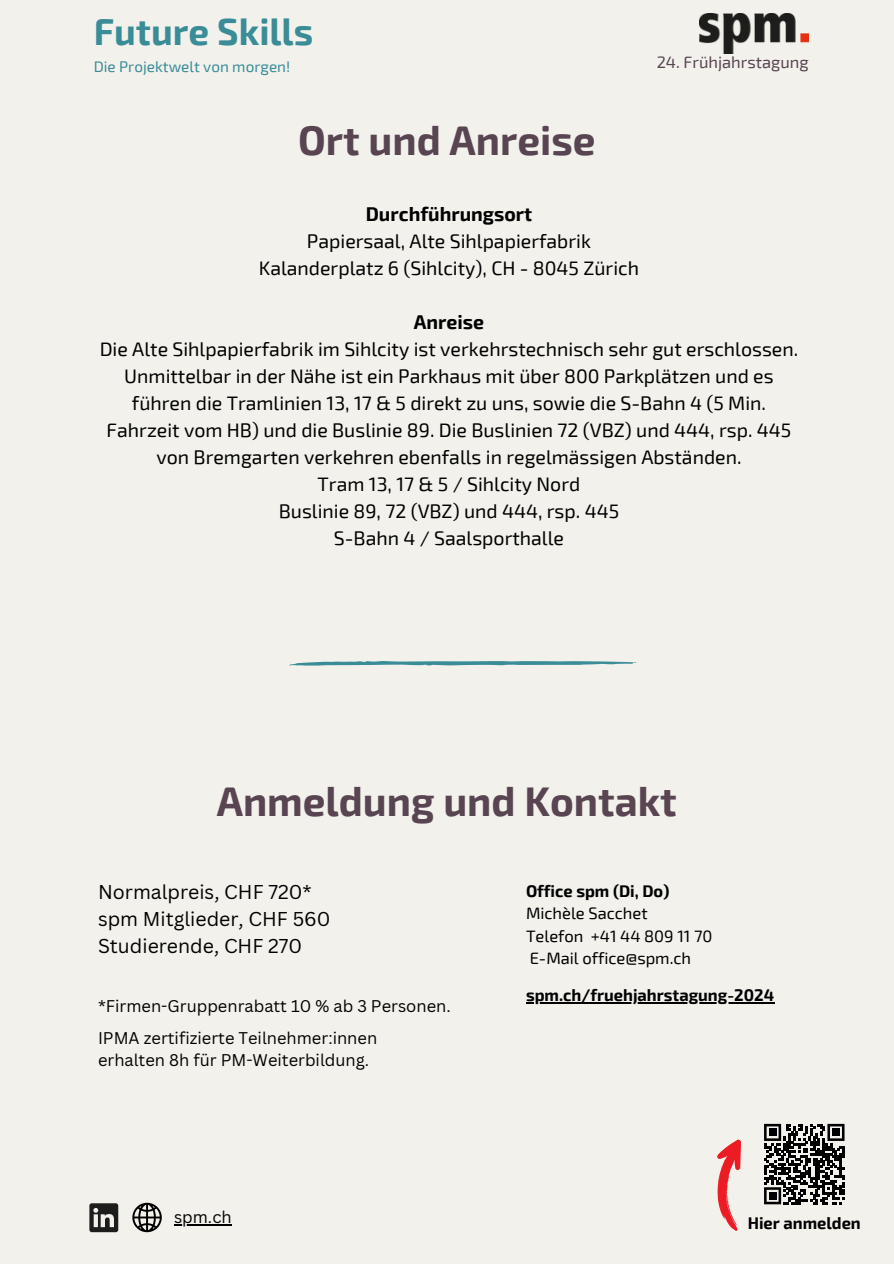
<style>
.page{position:relative;width:894px;height:1264px;background:#fff}
.page>*{position:absolute;margin:0;border:0;box-sizing:border-box;transform-origin:0 0}
.t1{font:700 40.5px "Exo 2";color:#584551}
.t2{font:700 36.9px "Exo 2";color:#3a8c97}
.t3{font:19.5px/27px "Exo 2";color:#000;text-align:center}
.t4{font:19.5px/27px "Canva Sans";color:#000}
.t5{font:700 19.5px "Exo 2";color:#000}
.t6{font:16.5px/31.5px "Canva Sans";color:#000}
.t7{font:700 16.5px "Exo 2";color:#000}
.t8{font:16.5px/22.5px "Exo 2";color:#000}
.t9{font:16.5px "Exo 2";color:#584551}
.t10{font:15.3px "Exo 2";color:#3a8c97}
</style>
<div class="page">
<div style="left:0;top:0;width:893px;height:1263px;background:#f2f1ec"></div>
<img style="left:699px;top:14px;width:109px;height:39px">
<svg style="left:717px;top:1123px;width:127px;height:108px"></svg>
<svg style="left:89px;top:1203px;width:29px;height:29px"></svg>
<svg style="left:132px;top:1202px;width:30px;height:30px"></svg>
<svg style="left:289px;top:661px;width:347px;height:4px"></svg>
<hr style="left:174px;top:1224px;width:58px;height:1px;background:#000">
<hr style="left:526px;top:1002px;width:248px;height:1px;background:#000">
<h2 class="t2" style="left:94px;top:7px;width:221px">Future Skills</h2>
<p class="t10" style="left:94px;top:57px;width:198px">Die Projektwelt von morgen!</p>
<h1 class="t1" style="left:298px;top:114px;width:299px">Ort und Anreise</h1>
<p class="t9" style="left:656px;top:51px;width:153px">24. Frühjahrstagung</p>
<p class="t5" style="left:365px;top:201px;width:168px">Durchführungsort</p>
<p class="t3" style="left:259px;top:227px;width:381px">Papiersaal, Alte Sihlpapierfabrik<br>Kalanderplatz 6 (Sihlcity), CH - 8045 Zürich</p>
<p class="t5" style="left:414px;top:309px;width:72px">Anreise</p>
<p class="t3" style="left:100px;top:335px;width:700px">Die Alte Sihlpapierfabrik im Sihlcity ist verkehrstechnisch sehr gut erschlossen.<br>Unmittelbar in der Nähe ist ein Parkhaus mit über 800 Parkplätzen und es führen die Tramlinien 13, 17 &amp; 5 direkt zu uns, sowie die S-Bahn 4 (5 Min.<br>Fahrzeit vom HB) und die Buslinie 89. Die Buslinien 72 (VBZ) und 444, rsp. 445 von Bremgarten verkehren ebenfalls in regelmässigen Abständen.<br>Tram 13, 17 &amp; 5 / Sihlcity Nord<br>Buslinie 89, 72 (VBZ) und 444, rsp. 445<br>S-Bahn 4 / Saalsporthalle</p>
<h1 class="t1" style="left:216px;top:775px;width:461px">Anmeldung und Kontakt</h1>
<p class="t4" style="left:98px;top:877px;width:234px">Normalpreis, CHF 720* spm Mitglieder, CHF 560<br>Studierende, CHF 270</p>
<p class="t6" style="left:98px;top:990px;width:354px">*Firmen-Gruppenrabatt 10 % ab 3 Personen.<br>IPMA zertifizierte Teilnehmer:innen</p>
<p class="t6" style="left:98px;top:1044px;width:273px">erhalten 8h fü r PM-Weiterbildung.</p>
<p class="t6" style="left:174px;top:1201px;width:59px">spm.ch</p>
<p class="t7" style="left:526px;top:880px;width:145px">Office spm (Di, Do)</p>
<p class="t8" style="left:526px;top:901px;width:188px">Michèle Sacchet<br>Telefon +41 44 809 11 70<br>E-Mail office@spm.ch</p>
<p class="t7" style="left:526px;top:984px;width:250px">spm.ch/fruehjahrstagung-2024</p>
<p class="t7" style="left:747px;top:1211px;width:114px">Hier anmelden</p>
</div>
